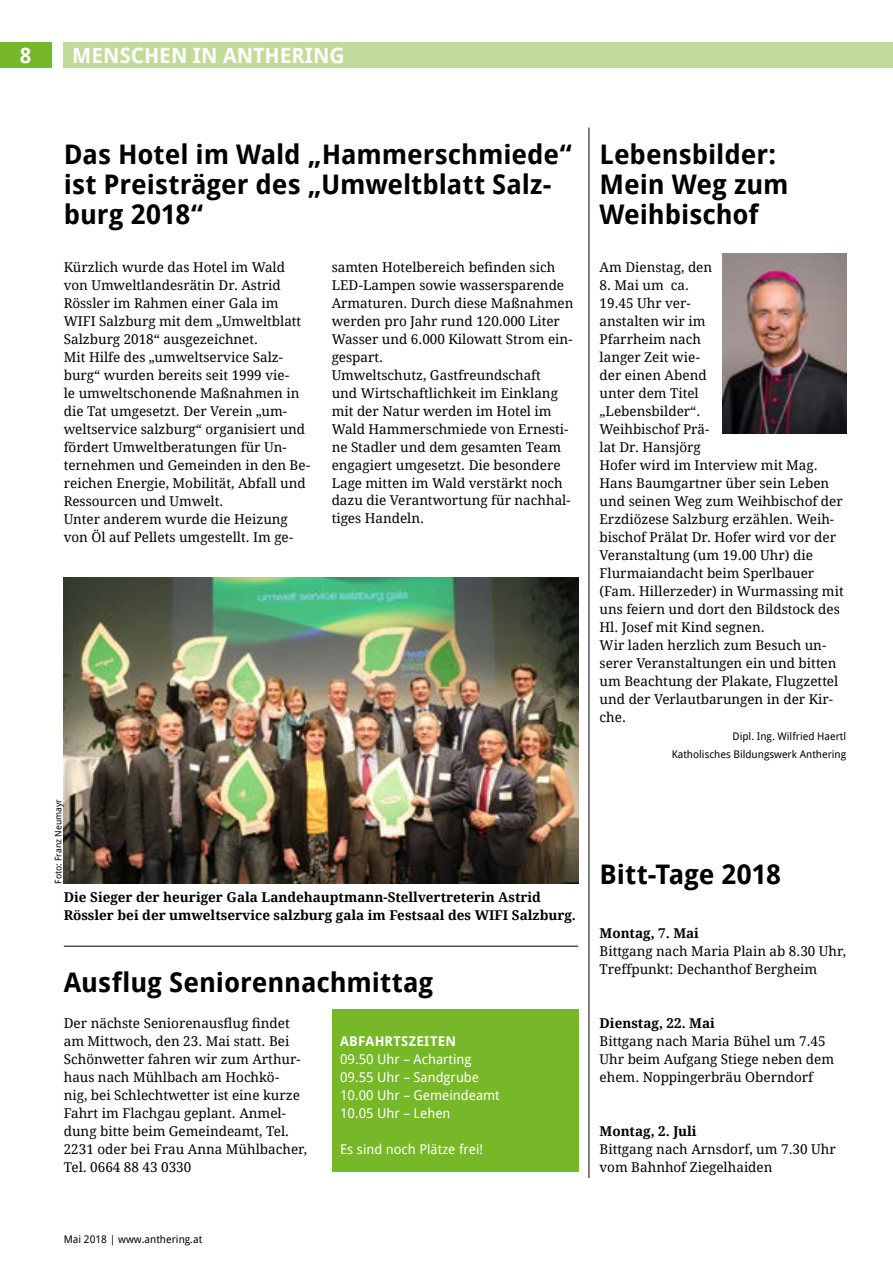
<style>
.page{position:relative;width:893px;height:1263px;background:#fff}
.page>*{position:absolute;margin:0;border:0;box-sizing:border-box;transform-origin:0 0}
.t1{font:700 27px/30px "Droid Sans";color:#000}
.t2{font:700 21px "Droid Sans";color:#fff}
.t3{font:13.5px/18px "Droid Serif";color:#000}
.t4{font:700 13.5px/18px "Droid Serif";color:#000}
.t5{font:13.5px/18px "Droid Sans";color:#fff}
.t6{font:700 13.5px "Droid Sans";letter-spacing:.02em;color:#fff}
.t7{font:10.5px/18px "Droid Sans";color:#000;text-align:right}
.t8{font:9px "Droid Sans";color:#000}
</style>
<div class="page">
<div style="left:0;top:43px;width:51px;height:25px;background:#76b828"></div>
<div style="left:64px;top:43px;width:829px;height:25px;background:#c3db9a"></div>
<img style="left:64px;top:578px;width:514px;height:306px">
<img style="left:723px;top:254px;width:123px;height:180px">
<div style="left:332px;top:1010px;width:246px;height:162px;background:#76b828"></div>
<hr style="left:589px;top:128px;width:1px;height:1050px;background:#000">
<hr style="left:64px;top:946px;width:514px;height:1px;background:#000">
<h2 class="t2" style="left:20px;top:42px;width:13px">8</h2>
<h2 class="t2" style="left:72px;top:42px;width:274px">MENSCHEN IN ANTHERING</h2>
<h1 class="t1" style="left:64px;top:138px;width:509px">Das Hotel im Wald „Hammerschmiede“ ist Preisträger des „Umweltblatt Salz&shy;burg 2018“</h1>
<p class="t3" style="left:64px;top:258px;width:248px">Kürzlich wurde das Hotel im Wald von Umweltlandesrätin Dr. Astrid Rössler im Rahmen einer Gala im WIFI Salzburg mit dem „Umweltblatt Salzburg 2018“ ausgezeichnet.<br>Mit Hilfe des „umweltservice Salz&shy;burg“ wurden bereits seit 1999 vie-<br>le umweltschonende Maßnahmen in die Tat umgesetzt. Der Verein „um&shy;weltservice salzburg“ organisiert und fördert Umweltberatungen für Un&shy;ternehmen und Gemeinden in den Be&shy;reichen Energie, Mobilität, Abfall und Ressourcen und Umwelt.<br>Unter anderem wurde die Heizung von Öl auf Pellets umgestellt. Im ge-</p>
<p class="t3" style="left:332px;top:258px;width:243px">samten Hotelbereich befinden sich<br>LED-Lampen sowie wassersparende<br>Armaturen. Durch diese Maßnahmen werden pro Jahr rund 120.000 Liter<br>Wasser und 6.000 Kilowatt Strom ein&shy;gespart.<br>Umweltschutz, Gastfreundschaft<br>und Wirtschaftlichkeit im Einklang mit der Natur werden im Hotel im<br>Wald Hammerschmiede von Ernesti&shy;ne Stadler und dem gesamten Team engagiert umgesetzt. Die besondere<br>Lage mitten im Wald verstärkt noch dazu die Verantwortung für nachhal&shy;tiges Handeln.</p>
<p class="t8" style="left:53px;top:884px;width:86px;rotate:-90deg">Foto: Franz Neumayr</p>
<p class="t4" style="left:64px;top:888px;width:514px">Die Sieger der heuriger Gala Landehauptmann-Stellvertreterin Astrid<br>Rössler bei der umweltservice salzburg gala im Festsaal des WIFI Salzburg.</p>
<h1 class="t1" style="left:64px;top:966px;width:371px">Ausflug Seniorennachmittag</h1>
<p class="t3" style="left:64px;top:1014px;width:245px">Der nächste Seniorenausflug findet am Mittwoch, den 23. Mai statt. Bei Schönwetter fahren wir zum Arthur&shy;haus nach Mühlbach am Hochkö-<br>nig, bei Schlechtwetter ist eine kurze Fahrt im Flachgau geplant. Anmel&shy;dung bitte beim Gemeindeamt, Tel.<br>2231 oder bei Frau Anna Mühlbacher, Tel. 0664 88 43 0330</p>
<p class="t6" style="left:340px;top:1032px;width:117px">ABFAHRTSZEITEN</p>
<p class="t5" style="left:340px;top:1050px;width:161px">09.50 Uhr – Acharting<br>09.55 Uhr – Sandgrube<br>10.00 Uhr – Gemeindeamt<br>10.05 Uhr – Lehen</p>
<p class="t5" style="left:340px;top:1140px;width:145px">Es sind noch Plätze frei!</p>
<p class="t7" style="left:64px;top:1230px;width:140px">Mai 2018 | www.anthering.at</p>
<h1 class="t1" style="left:600px;top:138px;width:190px">Lebensbilder:<br>Mein Weg zum<br>Weihbischof</h1>
<p class="t3" style="left:600px;top:258px;width:114px">Am Dienstag, den</p>
<p class="t3" style="left:600px;top:276px;width:246px">8. Mai um ca.<br>19.45 Uhr ver-<br>anstalten wir im<br>Pfarrheim nach<br>langer Zeit wie-<br>der einen Abend<br>unter dem Titel<br>„Lebensbilder“.<br>Weihbischof Prä-<br>lat Dr. Hansjörg<br>Hofer wird im Interview mit Mag.<br>Hans Baumgartner über sein Leben und seinen Weg zum Weihbischof der<br>Erzdiözese Salzburg erzählen. Weih&shy;bischof Prälat Dr. Hofer wird vor der<br>Veranstaltung (um 19.00 Uhr) die<br>Flurmaiandacht beim Sperlbauer (Fam. Hillerzeder) in Wurmassing mit uns feiern und dort den Bildstock des<br>Hl. Josef mit Kind segnen.<br>Wir laden herzlich zum Besuch un&shy;serer Veranstaltungen ein und bitten um Beachtung der Plakate, Flugzettel und der Verlautbarungen in der Kir&shy;che.</p>
<p class="t7" style="left:672px;top:727px;width:176px">Dipl. Ing. Wilfried Haertl<br>Katholisches Bildungswerk Anthering</p>
<h1 class="t1" style="left:600px;top:858px;width:183px">Bitt-Tage 2018</h1>
<p class="t4" style="left:600px;top:924px;width:101px">Montag, 7. Mai</p>
<p class="t3" style="left:600px;top:942px;width:248px">Bittgang nach Maria Plain ab 8.30 Uhr,<br>Treffpunkt: Dechanthof Bergheim</p>
<p class="t4" style="left:600px;top:1014px;width:117px">Dienstag, 22. Mai</p>
<p class="t3" style="left:600px;top:1032px;width:236px">Bittgang nach Maria Bühel um 7.45<br>Uhr beim Aufgang Stiege neben dem ehem. Noppingerbräu Oberndorf</p>
<p class="t4" style="left:600px;top:1122px;width:99px">Montag, 2. Juli</p>
<p class="t3" style="left:600px;top:1140px;width:238px">Bittgang nach Arnsdorf, um 7.30 Uhr vom Bahnhof Ziegelhaiden</p>
</div>
